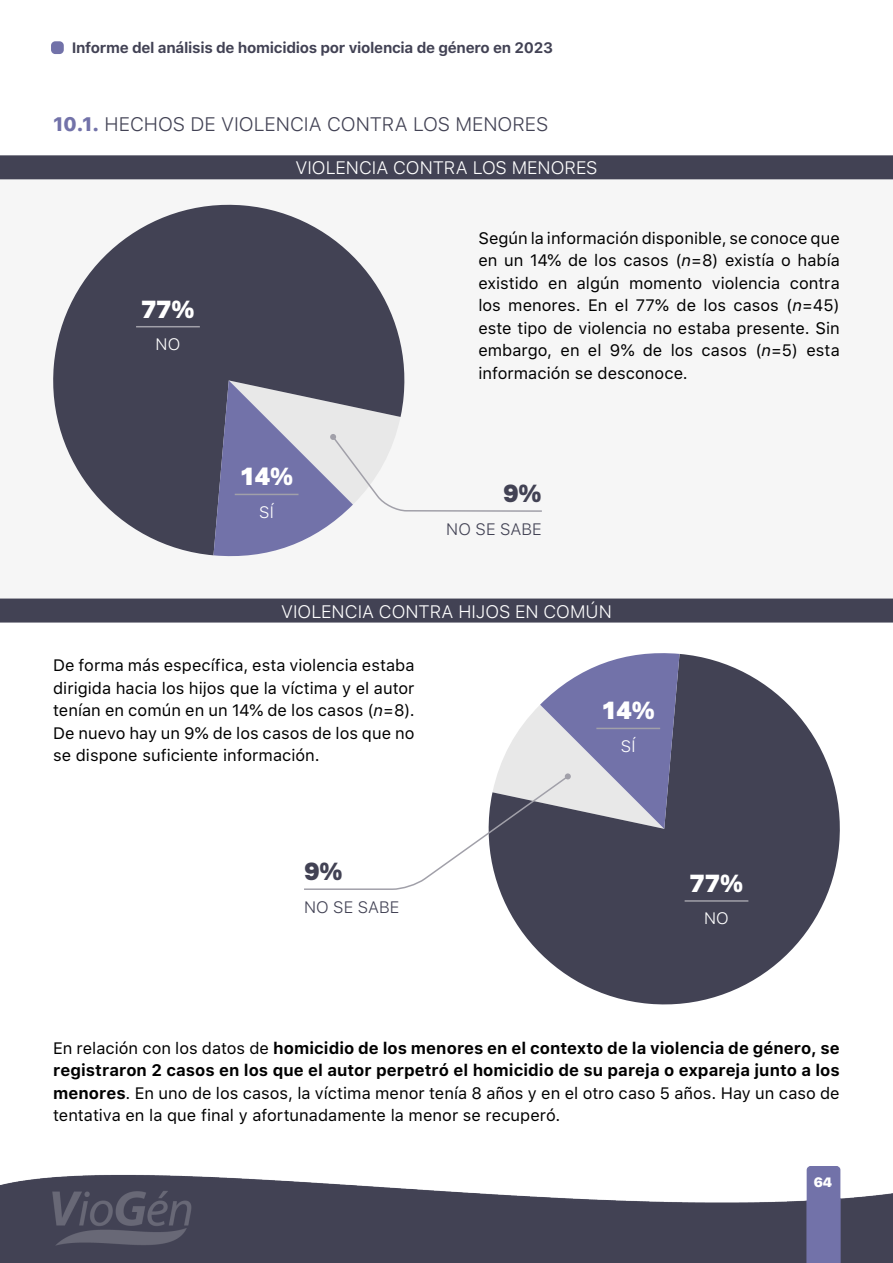
<style>
.page{position:relative;width:893px;height:1263px;background:#fff}
.page>*{position:absolute;margin:0;border:0;box-sizing:border-box;transform-origin:0 0}
.t1{font:900 27px "Aptos";letter-spacing:-.02em;color:#fff}
.t2{font:900 27px "Aptos";color:#424254}
._01_Titulo02{font:300 19.5px "SF Pro Text";color:#424254}
._01_Head_04{font:300 18px "SF Pro Text";color:#fff}
._01_TextoGeneral{font:16.5px "SF Pro Text";color:#000}
._01_TextoGeneral-2{font:700 16.5px "SF Pro Text";letter-spacing:.005em;color:#000}
.t3{font:300 16.5px "SF Pro Text";letter-spacing:.01em;color:#424254}
.t4{font:300 16.5px "SF Pro Text";letter-spacing:.01em;color:#fff}
.t5{font:700 15px "SF Pro Text";letter-spacing:-.02em;color:#424254}
.t6{font:900 13.5px "SF Pro Display";color:#fff}
.s1{font-weight:800;color:#7272a9}
.s2{font-style:italic}
.s3{font-weight:400}
.s4{font-weight:700}
</style>
<div class="page">
<div style="left:0;top:598px;width:893px;height:24px;background:#424254"></div>
<div style="left:0;top:155px;width:893px;height:24px;background:#424254"></div>
<img style="left:0;top:1166px;width:893px;height:97px">
<div style="left:51px;top:41px;width:13px;height:13px;background:#7272a9;border-radius:4px"></div>
<svg style="left:53px;top:204px;width:352px;height:351px;fill:#424254"></svg>
<hr style="left:136px;top:326px;width:64px;height:1px;background:#a1a0a9">
<svg style="left:213px;top:380px;width:329px;height:177px"></svg>
<svg style="left:500px;top:654px;width:340px;height:351px;fill:#424254"></svg>
<svg style="left:304px;top:653px;width:375px;height:238px"></svg>
<hr style="left:596px;top:728px;width:64px;height:1px;background:#a1a0a9">
<hr style="left:685px;top:900px;width:63px;height:2px;background:#a1a0a9">
<p class="t5" style="left:72px;top:39px;width:483px">Informe del análisis de homicidios por violencia de género en 2023</p>
<p class="_01_Titulo02" style="left:53px;top:113px;width:497px"><span class="s1">10.1.</span> HECHOS DE VIOLENCIA CONTRA LOS MENORES</p>
<p class="_01_Head_04" style="left:295px;top:158px;width:304px">VIOLENCIA CONTRA LOS MENORES</p>
<p class="t1" style="left:141px;top:290px;width:55px">77%</p>
<p class="t4" style="left:156px;top:335px;width:26px">NO</p>
<p class="t1" style="left:240px;top:458px;width:55px">14%</p>
<p class="t4" style="left:259px;top:502px;width:16px">SÍ</p>
<p class="_01_TextoGeneral" style="left:478px;top:228px;width:363px">Según la información disponible, se conoce que</p>
<p class="_01_TextoGeneral" style="left:478px;top:251px;width:363px">en un 14% de los casos (<span class="s2">n</span>=8) existía o había</p>
<p class="_01_TextoGeneral" style="left:478px;top:273px;width:363px">existido en algún momento violencia contra</p>
<p class="_01_TextoGeneral" style="left:478px;top:296px;width:363px">los menores. En el 77% de los casos (<span class="s2">n</span>=45)</p>
<p class="_01_TextoGeneral" style="left:478px;top:318px;width:363px">este tipo de violencia no estaba presente. Sin</p>
<p class="_01_TextoGeneral" style="left:478px;top:341px;width:363px">embargo, en el 9% de los casos (<span class="s2">n</span>=5) esta</p>
<p class="_01_TextoGeneral" style="left:478px;top:363px;width:211px">información se desconoce.</p>
<p class="t2" style="left:503px;top:475px;width:40px">9%</p>
<p class="t3" style="left:446px;top:519px;width:97px">NO SE SABE</p>
<p class="_01_Head_04" style="left:281px;top:601px;width:332px">VIOLENCIA CONTRA HIJOS EN COMÚN</p>
<p class="_01_TextoGeneral" style="left:53px;top:656px;width:363px">De forma más específica, esta violencia estaba</p>
<p class="_01_TextoGeneral" style="left:53px;top:678px;width:363px">dirigida hacia los hijos que la víctima y el autor</p>
<p class="_01_TextoGeneral" style="left:53px;top:701px;width:363px">tenían en común en un 14% de los casos (<span class="s2">n</span>=8).</p>
<p class="_01_TextoGeneral" style="left:53px;top:723px;width:363px">De nuevo hay un 9% de los casos de los que no</p>
<p class="_01_TextoGeneral" style="left:53px;top:746px;width:268px">se dispone suficiente información.</p>
<p class="t2" style="left:304px;top:853px;width:40px">9%</p>
<p class="t3" style="left:304px;top:897px;width:97px">NO SE SABE</p>
<p class="t1" style="left:601px;top:692px;width:55px">14%</p>
<p class="t4" style="left:621px;top:736px;width:16px">SÍ</p>
<p class="t1" style="left:690px;top:864px;width:55px">77%</p>
<p class="t4" style="left:704px;top:909px;width:26px">NO</p>
<p class="_01_TextoGeneral-2" style="left:53px;top:1038px;width:788px"><span class="s3">En relación con los datos de</span> homicidio de los menores en el contexto de la violencia de género, se</p>
<p class="_01_TextoGeneral-2" style="left:53px;top:1061px;width:788px">registraron 2 casos en los que el autor perpetró el homicidio de su pareja o expareja junto a los</p>
<p class="_01_TextoGeneral" style="left:53px;top:1083px;width:788px"><span class="s4">menores</span>. En uno de los casos, la víctima menor tenía 8 años y en el otro caso 5 años. Hay un caso de</p>
<p class="_01_TextoGeneral" style="left:53px;top:1106px;width:509px">tentativa en la que final y afortunadamente la menor se recuperó.</p>
<p class="t6" style="left:814px;top:1174px;width:20px">64</p>
</div>
